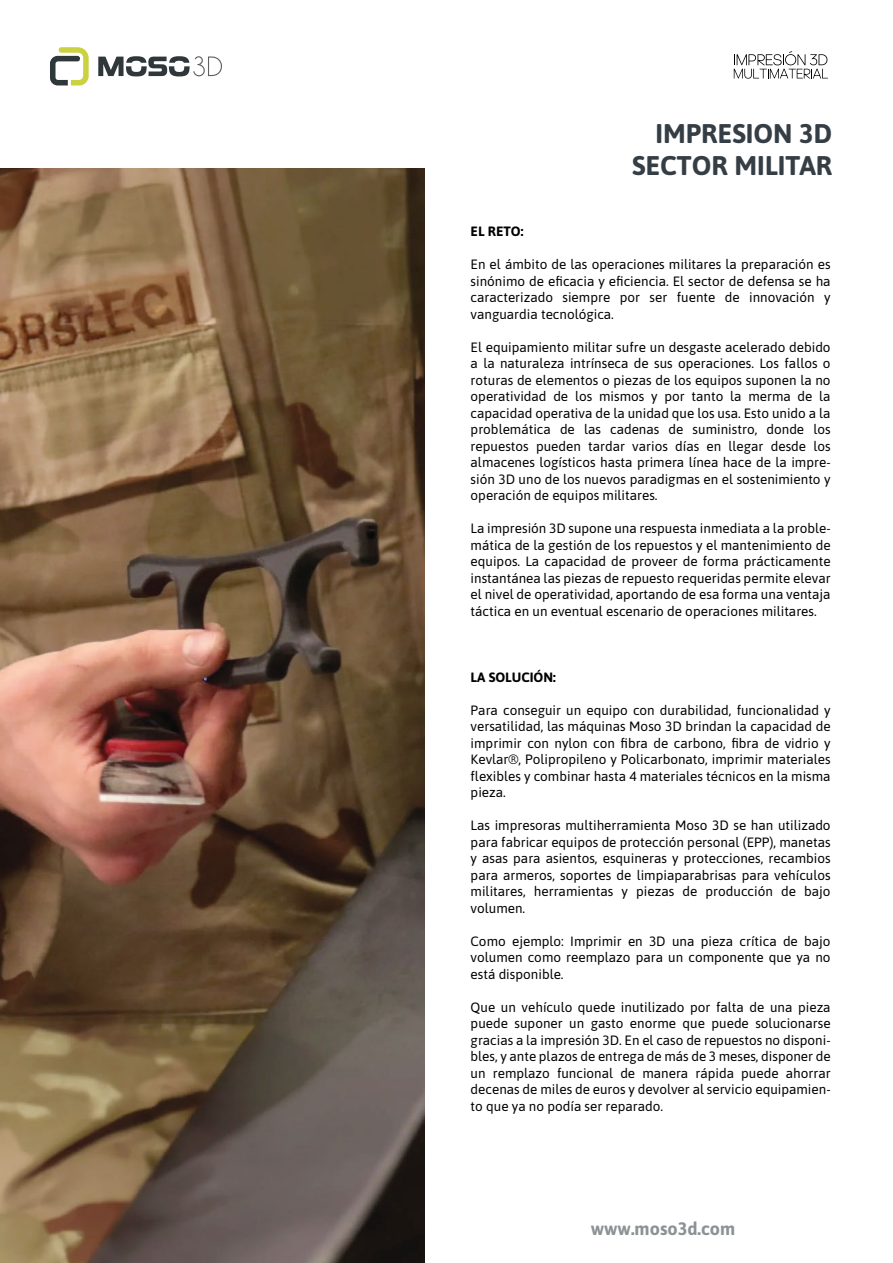
<style>
.page{position:relative;width:893px;height:1263px;background:#fff}
.page>*{position:absolute;margin:0;border:0;box-sizing:border-box;transform-origin:0 0}
.t1{font:700 27px/32.4px "Asap";color:#363e45;text-align:right}
.t2{font:700 18px "Asap";color:#8d9294}
.t3{font:13.5px/16.5px "Asap";color:#010101;text-align:justify}
.t4{font:700 13.5px "Asap";color:#010101}
</style>
<div class="page">
<svg style="left:50px;top:47px;width:39px;height:38px"></svg>
<svg style="left:98px;top:56px;width:124px;height:21px"></svg>
<img style="left:0;top:168px;width:424px;height:1095px">
<svg style="left:734px;top:51px;width:94px;height:28px"></svg>
<h1 class="t1" style="left:632px;top:116px;width:202px">IMPRESION 3D<br>SECTOR MILITAR</h1>
<p class="t4" style="left:471px;top:222px;width:54px">EL RETO:</p>
<p class="t3" style="left:471px;top:255px;width:362px">En el ámbito de las operaciones militares la preparación es sinónimo de eficacia y eficiencia. El sector de defensa se ha caracterizado siempre por ser fuente de innovación y vanguardia tecnológica.</p>
<p class="t3" style="left:471px;top:338px;width:362px">El equipamiento militar sufre un desgaste acelerado debido a la naturaleza intrínseca de sus operaciones. Los fallos o roturas de elementos o piezas de los equipos suponen la no operatividad de los mismos y por tanto la merma de la capacidad operativa de la unidad que los usa. Esto unido a la problemática de las cadenas de suministro, donde los repuestos pueden tardar varios días en llegar desde los almacenes logísticos hasta primera línea hace de la impre&shy;sión 3D uno de los nuevos paradigmas en el sostenimiento y operación de equipos militares.</p>
<p class="t3" style="left:471px;top:519px;width:362px">La impresión 3D supone una respuesta inmediata a la proble&shy;mática de la gestión de los repuestos y el mantenimiento de equipos. La capacidad de proveer de forma prácticamente instantánea las piezas de repuesto requeridas permite elevar el nivel de operatividad, aportando de esa forma una ventaja táctica en un eventual escenario de operaciones militares.</p>
<p class="t4" style="left:471px;top:667px;width:87px">LA SOLUCIÓN:</p>
<p class="t3" style="left:471px;top:701px;width:362px">Para conseguir un equipo con durabilidad, funcionalidad y versatilidad, las máquinas Moso 3D brindan la capacidad de imprimir con nylon con fibra de carbono, fibra de vidrio y Kevlar®, Polipropileno y Policarbonato, imprimir materiales flexibles y combinar hasta 4 materiales técnicos en la misma pieza.</p>
<p class="t3" style="left:471px;top:816px;width:362px">Las impresoras multiherramienta Moso 3D se han utilizado para fabricar equipos de protección personal (EPP), manetas y asas para asientos, esquineras y protecciones, recambios para armeros, soportes de limpiaparabrisas para vehículos militares, herramientas y piezas de producción de bajo volumen.</p>
<p class="t3" style="left:471px;top:932px;width:362px">Como ejemplo: Imprimir en 3D una pieza crítica de bajo volumen como reemplazo para un componente que ya no está disponible.</p>
<p class="t3" style="left:471px;top:998px;width:362px">Que un vehículo quede inutilizado por falta de una pieza puede suponer un gasto enorme que puede solucionarse gracias a la impresión 3D. En el caso de repuestos no disponi&shy;bles, y ante plazos de entrega de más de 3 meses, disponer de un remplazo funcional de manera rápida puede ahorrar decenas de miles de euros y devolver al servicio equipamien&shy;to que ya no podía ser reparado.</p>
<h2 class="t2" style="left:591px;top:1215px;width:146px">www.moso3d.com</h2>
</div>
